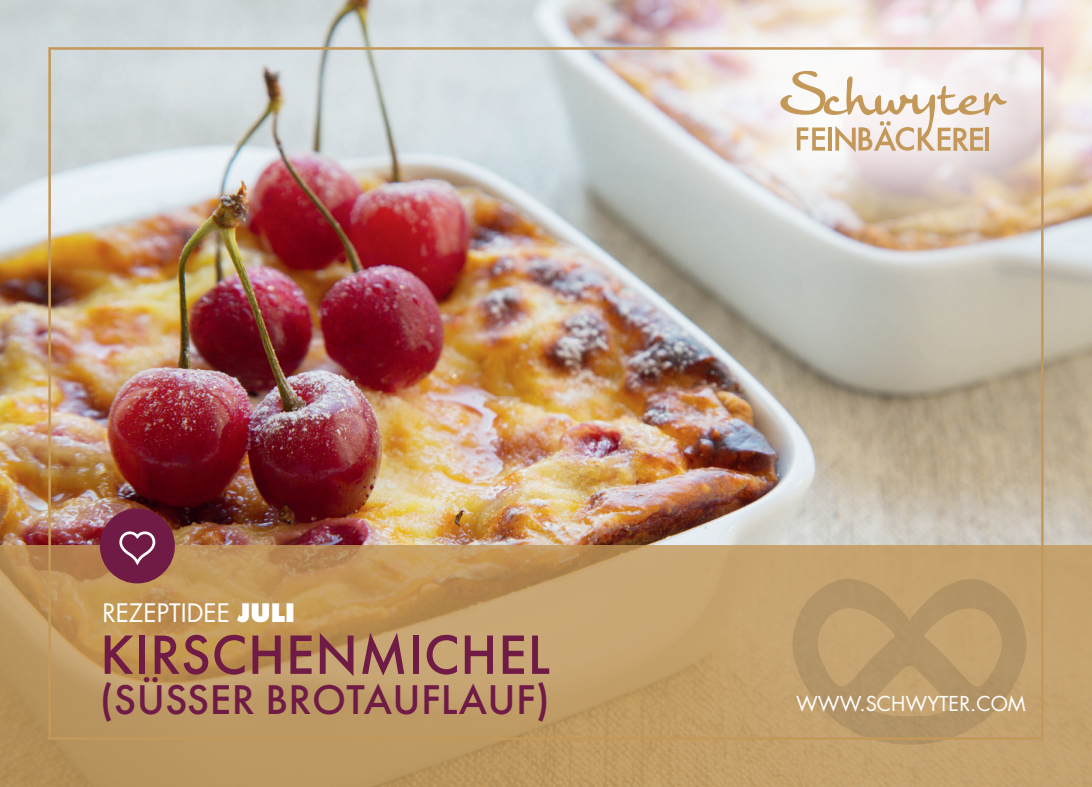
<style>
.page{position:relative;width:1092px;height:787px;background:#fff}
.page>*{position:absolute;margin:0;border:0;box-sizing:border-box;transform-origin:0 0}
.t1{font:500 57.5px "Futura PT";letter-spacing:.01em;color:#6f1b46}
.t2{font:500 43px "Futura PT";letter-spacing:.01em;color:#6f1b46}
.t3{font:24.75px "Futura Std";color:#fff}
.t4{font:20px "Futura Std";color:#fff}
.s1{font-weight:800}
</style>
<div class="page">
<img style="left:0;top:0;width:1091px;height:546px">
<svg style="left:0;top:546px;width:1091px;height:241px;background:#c09b64"></svg>
<div style="left:100px;top:508px;width:75px;height:75px;background:#6f1b46;border-radius:50%"></div>
<svg style="left:119px;top:531px;width:37px;height:35px"></svg>
<svg style="left:792px;top:578px;width:234px;height:167px;background:#bb9b6a"></svg>
<svg style="left:541px;top:0;width:100px;height:245px;background:#c5c6c4"></svg>
<div style="left:641px;top:0;width:450px;height:296px;background:#fff;opacity:.92"></div>
<svg style="left:705px;top:0;width:371px;height:234px;background:#e5d9d1"></svg>
<svg style="left:780px;top:71px;width:227px;height:81px"></svg>
<p class="t3" style="left:102px;top:597px;width:194px">REZEPTIDEE <span class="s1">JULI</span></p>
<h1 class="t1" style="left:100px;top:620px;width:451px">KIRSCHENMICHEL</h1>
<p class="t2" style="left:100px;top:673px;width:451px">(SÜSSER BROTAUFLAUF)</p>
<p class="t4" style="left:796px;top:691px;width:231px">WWW.SCHWYTER.COM</p>
</div>
